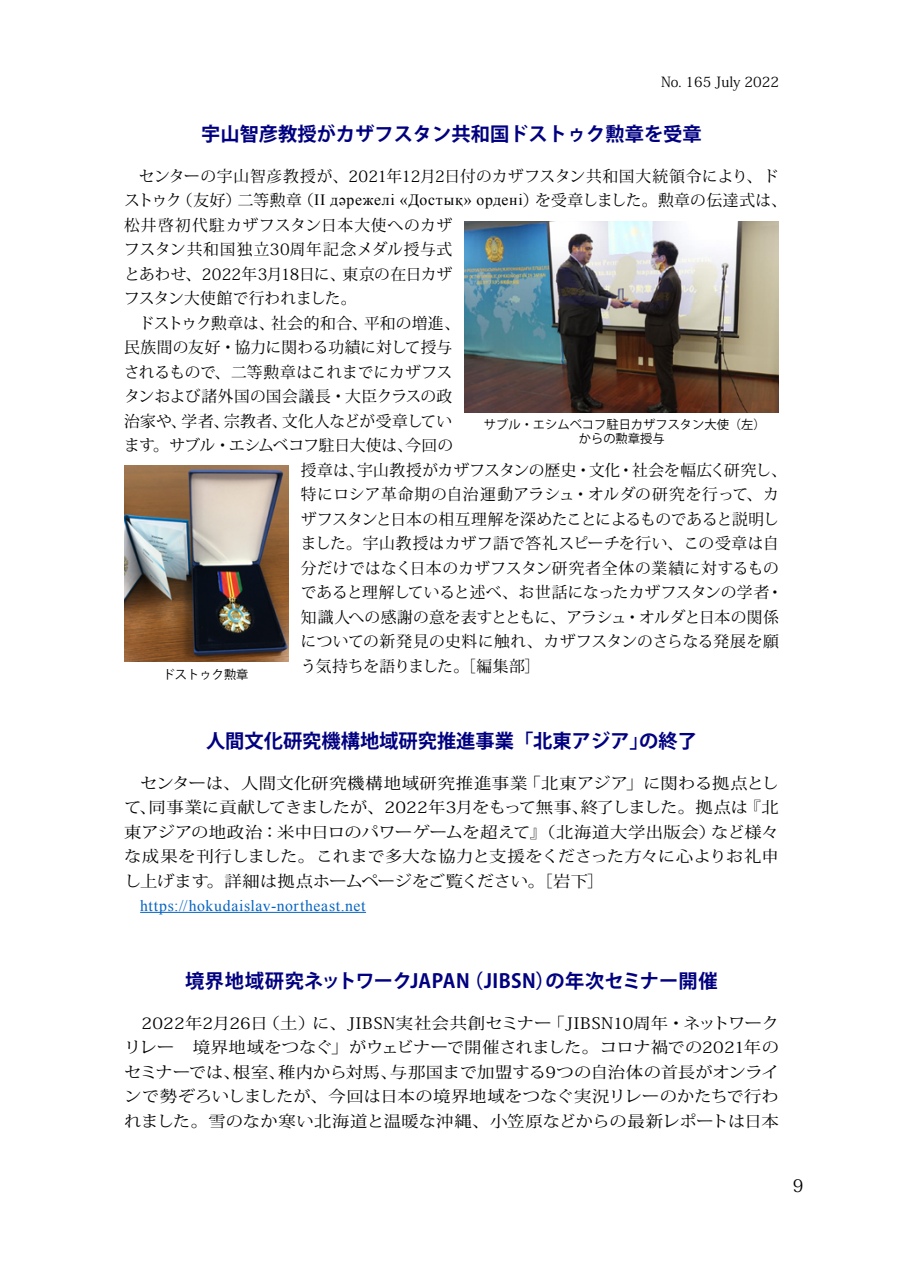
<style>
.page{position:relative;width:903px;height:1275px;background:#fff}
.page>*{position:absolute;margin:0;border:0;box-sizing:border-box;transform-origin:0 0}
.t1{font:700 19.25px "Koz Go Pro";color:#000080}
.t2{font:17.5px "Koz Min Pr 6 N";color:#000}
.t3{font:15.75px "Koz Min Pr 6 N";letter-spacing:.005em;color:#000}
.t4{font:15.75px/24.5px "Koz Min Pr 6 N";letter-spacing:.005em;color:#000;text-align:justify;scale:1.1 1}
.t5{font:15.75px "Koz Min Pr 6 N";letter-spacing:-.015em;color:#000}
.t6{font:15.75px "Times New Roman";letter-spacing:.04em;color:#0563c1}
.t7{font:15.75px "Koz Min Pr 6 N";letter-spacing:-.02em;color:#000}
.t8{font:15.75px "Koz Min Pr 6 N";letter-spacing:.025em;color:#000}
.t9{font:15.75px "Koz Min Pr 6 N";letter-spacing:.03em;color:#000}
.t10{font:15.75px "Koz Min Pr 6 N";letter-spacing:.04em;color:#000}
.t11{font:15.75px "Koz Min Pr 6 N";letter-spacing:.055em;color:#000}
.t12{font:14px "Koz Min Pr 6 N";color:#000}
.t13{font:12.25px/14px "Koz Go Pro";color:#000;text-align:center}
.s1{font-family:"Times New Roman"}
</style>
<div class="page">
<hr style="left:140px;top:912px;width:226px;height:1px;background:#0563c1">
<img style="left:465px;top:222px;width:314px;height:191px">
<img style="left:124px;top:466px;width:164px;height:196px">
<p class="t12" style="left:661px;top:74px;width:119px">No. 165 July 2022</p>
<p class="t1" style="left:201px;top:121px;width:502px">宇山智彦教授がカザフスタン共和国ドストゥク勲章を受章</p>
<p class="t3" style="left:139px;top:167px;width:641px">センターの宇山智彦教授が、2021年12月2日付のカザフスタン共和国大統領令により、ド</p>
<p class="t3" style="left:124px;top:191px;width:664px">ストゥク（友好）二等勲章（<span class="s1">II дәрежелі «Достық» ордені</span>）を受章しました。勲章の伝達式は、</p>
<p class="t11" style="left:124px;top:216px;width:330px">松井啓初代駐カザフスタン日本大使へのカザ</p>
<p class="t10" style="left:124px;top:240px;width:330px">フスタン共和国独立30周年記念メダル授与式</p>
<p class="t3" style="left:124px;top:265px;width:330px">とあわせ、2022年3月18日に、東京の在日カザ</p>
<p class="t3" style="left:124px;top:289px;width:234px">フスタン大使館で行われました。</p>
<p class="t3" style="left:139px;top:314px;width:323px">ドストゥク勲章は、社会的和合、平和の増進、</p>
<p class="t3" style="left:124px;top:338px;width:330px">民族間の友好・協力に関わる功績に対して授与</p>
<p class="t3" style="left:124px;top:363px;width:330px">されるもので、二等勲章はこれまでにカザフス</p>
<p class="t3" style="left:124px;top:388px;width:330px">タンおよび諸外国の国会議長・大臣クラスの政</p>
<p class="t3" style="left:124px;top:412px;width:330px">治家や、学者、宗教者、文化人などが受章してい</p>
<p class="t5" style="left:124px;top:437px;width:331px">ます。サブル・エシムベコフ駐日大使は、今回の</p>
<p class="t3" style="left:301px;top:461px;width:487px">授章は、宇山教授がカザフスタンの歴史・文化・社会を幅広く研究し、</p>
<p class="t8" style="left:301px;top:486px;width:479px">特にロシア革命期の自治運動アラシュ・オルダの研究を行って、カ</p>
<p class="t7" style="left:301px;top:510px;width:479px">ザフスタンと日本の相互理解を深めたことによるものであると説明し</p>
<p class="t9" style="left:301px;top:535px;width:479px">ました。宇山教授はカザフ語で答礼スピーチを行い、この受章は自</p>
<p class="t3" style="left:301px;top:559px;width:479px">分だけではなく日本のカザフスタン研究者全体の業績に対するもの</p>
<p class="t3" style="left:301px;top:584px;width:483px">であると理解していると述べ、お世話になったカザフスタンの学者・</p>
<p class="t3" style="left:301px;top:608px;width:479px">知識人への感謝の意を表すとともに、アラシュ・オルダと日本の関係</p>
<p class="t3" style="left:301px;top:633px;width:479px">についての新発見の史料に触れ、カザフスタンのさらなる発展を願</p>
<p class="t5" style="left:301px;top:657px;width:241px">う気持ちを語りました。［編集部］</p>
<p class="t13" style="left:484px;top:418px;width:283px">サブル・エシムベコフ駐日カザフスタン大使（左）からの勲章授与</p>
<p class="t13" style="left:163px;top:668px;width:87px">ドストゥク勲章</p>
<p class="t1" style="left:206px;top:729px;width:492px">人間文化研究機構地域研究推進事業「北東アジア」の終了</p>
<p class="t4" style="left:124px;top:771px;width:597px;text-indent:16px">センターは、人間文化研究機構地域研究推進事業「北東アジア」に関わる拠点として、同事業に貢献してきましたが、2022年3月をもって無事、終了しました。拠点は『北東アジアの地政治：米中日ロのパワーゲームを超えて』（北海道大学出版会）など様々な成果を刊行しました。これまで多大な協力と支援をくださった方々に心よりお礼申し上げます。詳細は拠点ホームページをご覧ください。［岩下］</p>
<p class="t6" style="left:140px;top:895px;width:227px">https://hokudaislav-northeast.net</p>
<p class="t1" style="left:185px;top:968px;width:534px">境界地域研究ネットワークJAPAN（JIBSN）の年次セミナー開催</p>
<p class="t4" style="left:124px;top:1011px;width:597px;text-indent:17px">2022年2月26日（土）に、JIBSN実社会共創セミナー「JIBSN10周年・ネットワークリレー　境界地域をつなぐ」がウェビナーで開催されました。コロナ禍での2021年のセミナーでは、根室、稚内から対馬、与那国まで加盟する9つの自治体の首長がオンラインで勢ぞろいしましたが、今回は日本の境界地域をつなぐ実況リレーのかたちで行われました。雪のなか寒い北海道と温暖な沖縄、小笠原などからの最新レポートは日本</p>
<p class="t2" style="left:793px;top:1176px;width:12px">9</p>
</div>
